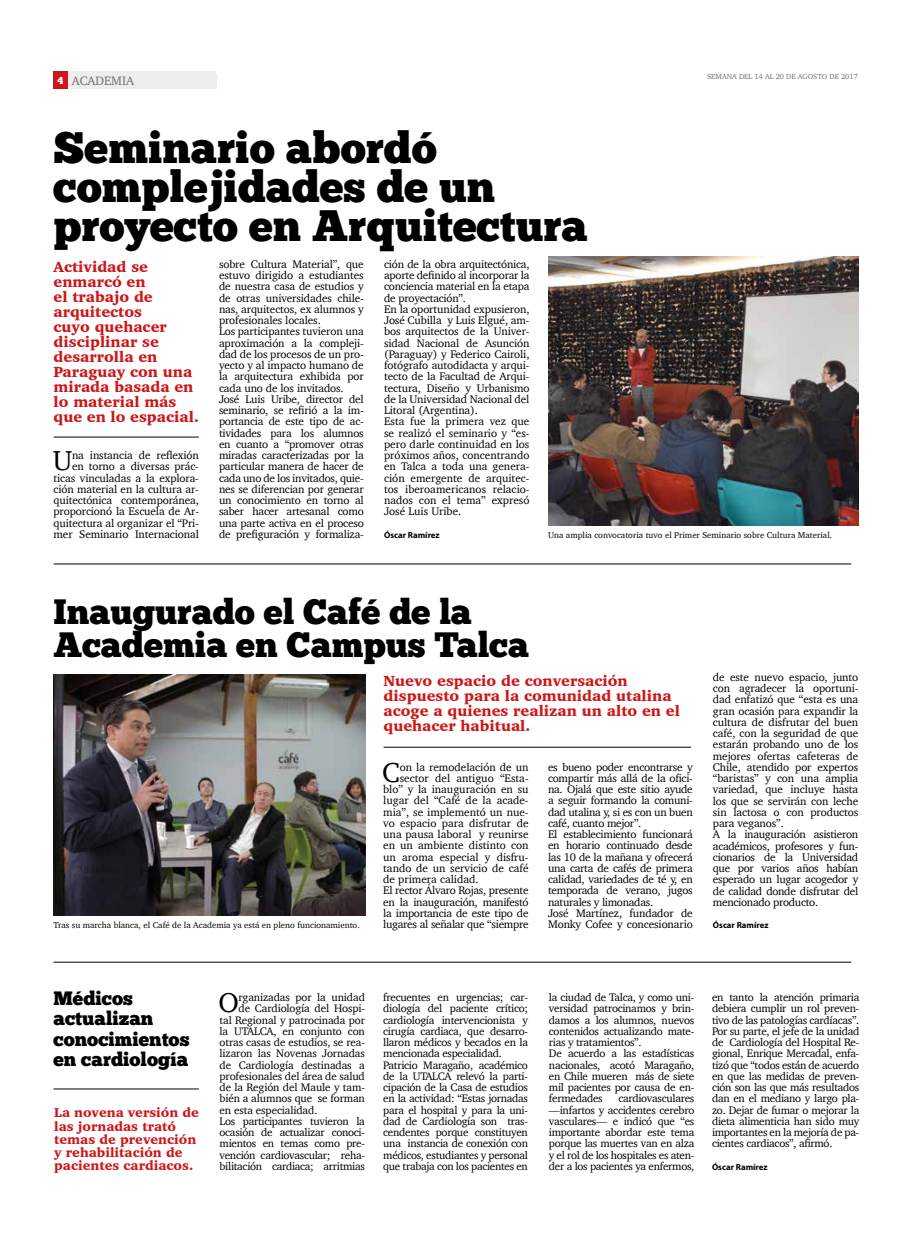
<style>
.page{position:relative;width:904px;height:1241px;background:#fff}
.page>*{position:absolute;margin:0;border:0;box-sizing:border-box;transform-origin:0 0}
.t1{font:43.75px/38.8px "Chunk Five Ex";color:#000}
.t2{font:35px/33.8px "Chunk Five Ex";color:#000}
.t3{font:28px "Charter";color:#000}
.t4{font:27.88px "Charter";color:#000}
.t5{font:19.25px/20.5px "Chunk Five Ex";color:#000}
.t6{font:900 15px/15px "Charter";color:#cd171a}
.t7{font:900 13.12px/13.1px "Charter";color:#cd171a}
.t8{font:12.5px "Charter";color:#706f6f}
.t9{font:11.25px/11.2px "Charter";letter-spacing:-.01em;color:#000}
.t10{font:11.12px/11.2px "Charter";letter-spacing:-.025em;color:#000}
.t11{font:8.75px "Charter";color:#000}
.t12{font:700 8.75px "Myriad Pro";color:#000}
.t13{font:7.5px "Charter";color:#706f6f}
.s1{font-family:"Chunk Five Ex";font-size:10px;color:#fff}
</style>
<div class="page">
<div style="left:53px;top:71px;width:15px;height:15px;background:#cd171a"></div>
<div style="left:69px;top:71px;width:147px;height:15px;background:#ededed"></div>
<div style="left:53px;top:75px;width:15px;height:14px;background:#cd171a"></div>
<div style="left:69px;top:75px;width:147px;height:14px;background:#ededed"></div>
<hr style="left:54px;top:437px;width:145px;height:1px;background:#000">
<hr style="left:54px;top:1088px;width:145px;height:1px;background:#000">
<hr style="left:54px;top:563px;width:797px;height:1px;background:#000">
<hr style="left:54px;top:961px;width:797px;height:1px;background:#000">
<img style="left:548px;top:257px;width:310px;height:268px">
<img style="left:54px;top:674px;width:312px;height:240px">
<hr style="left:383px;top:746px;width:308px;height:1px;background:#000">
<p class="t8" style="left:57px;top:70px;width:78px"><span class="s1">4</span> ACADEMIA</p>
<h1 class="t1" style="left:54px;top:127px;width:536px">Seminario abordó complejidades de un proyecto en Arquitectura</h1>
<p class="t13" style="left:707px;top:70px;width:152px">SEMANA DEL 14 AL 20 DE AGOSTO DE 2017</p>
<h3 class="t6" style="left:54px;top:258px;width:147px">Actividad se enmarcó en<br>el trabajo de arquitectos<br>cuyo quehacer disciplinar se desarrolla en<br>Paraguay con una mirada basada en lo material más que en lo espacial.</h3>
<p class="t9" style="left:54px;top:449px;width:147px;text-align:right">na instancia de reflexión<br>en torno a diversas prác&shy;ticas vinculadas a la explora&shy;ción material en la cultura ar&shy;quitectónica contemporánea, proporcionó la Escuela de Ar&shy;quitectura al organizar el “Pri&shy;mer Seminario Internacional</p>
<h3 class="t3" style="left:53px;top:436px;width:21px">U</h3>
<p class="t9" style="left:219px;top:258px;width:146px">sobre Cultura Material”, que estuvo dirigido a estudiantes de nuestra casa de estudios y de otras universidades chile&shy;nas, arquitectos, ex alumnos y profesionales locales.<br>Los participantes tuvieron una aproximación a la compleji&shy;dad de los procesos de un pro&shy;yecto y al impacto humano de la arquitectura exhibida por cada uno de los invitados.<br>José Luis Uribe, director del seminario, se refirió a la im&shy;portancia de este tipo de ac&shy;tividades para los alumnos en cuanto a “promover otras miradas caracterizadas por la particular manera de hacer de cada uno de los invitados, quie&shy;nes se diferencian por generar un conocimiento en torno al saber hacer artesanal como una parte activa en el proceso de prefiguración y formaliza-</p>
<p class="t9" style="left:384px;top:258px;width:147px">ción de la obra arquitectónica, aporte definido al incorporar la conciencia material en la etapa de proyectación”.<br>En la oportunidad expusieron,<br>José Cubilla y Luis Elgué, am&shy;bos arquitectos de la Univer&shy;sidad Nacional de Asunción (Paraguay) y Federico Cairoli, fotógrafo autodidacta y arqui&shy;tecto de la Facultad de Arqui&shy;tectura, Diseño y Urbanismo de la Universidad Nacional del<br>Litoral (Argentina).<br>Esta fue la primera vez que se realizó el seminario y “es&shy;pero darle continuidad en los próximos años, concentrando en Talca a toda una genera&shy;ción emergente de arquitec&shy;tos iberoamericanos relacio&shy;nados con el tema” expresó<br>José Luis Uribe.</p>
<p class="t12" style="left:384px;top:529px;width:57px">Óscar Ramírez</p>
<p class="t11" style="left:548px;top:527px;width:286px">Una amplia convocatoria tuvo el Primer Seminario sobre Cultura Material.</p>
<h2 class="t2" style="left:54px;top:593px;width:477px">Inaugurado el Café de la<br>Academia en Campus Talca</h2>
<p class="t11" style="left:54px;top:917px;width:308px">Tras su marcha blanca, el Café de la Academia ya está en pleno funcionamiento.</p>
<h3 class="t6" style="left:383px;top:673px;width:298px">Nuevo espacio de conversación dispuesto para la comunidad utalina acoge a quienes realizan un alto en el quehacer habitual.</h3>
<h3 class="t3" style="left:382px;top:748px;width:19px">C</h3>
<p class="t9" style="left:400px;top:761px;width:130px">on la remodelación de un</p>
<p class="t9" style="left:400px;top:772px;width:130px">sector del antiguo “Esta-</p>
<p class="t9" style="left:383px;top:783px;width:147px">blo” y la inauguración en su</p>
<p class="t9" style="left:383px;top:794px;width:147px">lugar del “Café de la acade-</p>
<p class="t9" style="left:383px;top:806px;width:147px">mia”, se implementó un nue-</p>
<p class="t9" style="left:383px;top:817px;width:147px">vo espacio para disfrutar de</p>
<p class="t9" style="left:383px;top:828px;width:147px">una pausa laboral y reunirse</p>
<p class="t9" style="left:383px;top:839px;width:147px">en un ambiente distinto con</p>
<p class="t9" style="left:383px;top:851px;width:147px">un aroma especial y disfru-</p>
<p class="t9" style="left:383px;top:862px;width:147px">tando de un servicio de café</p>
<p class="t9" style="left:383px;top:873px;width:97px">de primera calidad.</p>
<p class="t9" style="left:383px;top:884px;width:147px">El rector Álvaro Rojas, presente</p>
<p class="t9" style="left:383px;top:896px;width:147px">en la inauguración, manifestó</p>
<p class="t9" style="left:383px;top:907px;width:147px">la importancia de este tipo de</p>
<p class="t9" style="left:383px;top:918px;width:147px">lugares al señalar que “siempre</p>
<p class="t9" style="left:548px;top:761px;width:146px">es bueno poder encontrarse y compartir más allá de la ofici&shy;na. Ojalá que este sitio ayude a seguir formando la comuni&shy;dad utalina y, si es con un buen café, cuanto mejor”.<br>El establecimiento funcionará en horario continuado desde las 10 de la mañana y ofrecerá una carta de cafés de primera calidad, variedades de té y, en temporada de verano, jugos naturales y limonadas.<br>José Martínez, fundador de<br>Monky Cofee y concesionario</p>
<p class="t9" style="left:713px;top:671px;width:147px">de este nuevo espacio, junto con agradecer la oportuni&shy;dad enfatizó que “esta es una gran ocasión para expandir la cultura de disfrutar del buen café, con la seguridad de que estarán probando uno de los mejores ofertas cafeteras de<br>Chile, atendido por expertos “baristas” y con una amplia variedad, que incluye hasta los que se servirán con leche sin lactosa o con productos para veganos”.<br>A la inauguración asistieron académicos, profesores y fun&shy;cionarios de la Universidad que por varios años habían esperado un lugar acogedor y de calidad donde disfrutar del mencionado producto.</p>
<p class="t12" style="left:713px;top:919px;width:57px">Óscar Ramírez</p>
<h3 class="t5" style="left:54px;top:987px;width:137px">Médicos actualizan conocimientos en cardiología</h3>
<h3 class="t4" style="left:218px;top:978px;width:22px">O</h3>
<p class="t10" style="left:238px;top:991px;width:128px">rganizadas por la unidad</p>
<p class="t10" style="left:238px;top:1002px;width:128px">de Cardiología del Hospi-</p>
<p class="t10" style="left:219px;top:1013px;width:147px">tal Regional y patrocinada por</p>
<p class="t10" style="left:219px;top:1025px;width:147px">la UTALCA, en conjunto con</p>
<p class="t10" style="left:219px;top:1036px;width:147px">otras casas de estudios, se rea-</p>
<p class="t10" style="left:219px;top:1047px;width:147px">lizaron las Novenas Jornadas</p>
<p class="t10" style="left:219px;top:1058px;width:147px">de Cardiología destinadas a</p>
<p class="t10" style="left:219px;top:1070px;width:147px">profesionales del área de salud</p>
<p class="t10" style="left:219px;top:1081px;width:147px">de la Región del Maule y tam-</p>
<p class="t10" style="left:219px;top:1092px;width:147px">bién a alumnos que se forman</p>
<p class="t10" style="left:219px;top:1103px;width:99px">en esta especialidad.</p>
<p class="t10" style="left:219px;top:1115px;width:147px">Los participantes tuvieron la</p>
<p class="t10" style="left:219px;top:1126px;width:147px">ocasión de actualizar conoci-</p>
<p class="t10" style="left:219px;top:1137px;width:147px">mientos en temas como pre-</p>
<p class="t10" style="left:219px;top:1148px;width:147px">vención cardiovascular; reha-</p>
<p class="t10" style="left:219px;top:1160px;width:147px">bilitación cardiaca; arritmias</p>
<p class="t7" style="left:54px;top:1105px;width:146px">La novena versión de las jornadas trató temas de prevención y rehabilitación de pacientes cardiacos.</p>
<p class="t10" style="left:383px;top:991px;width:146px">frecuentes en urgencias; car&shy;diología del paciente crítico; cardiología intervencionista y cirugía cardiaca, que desarro&shy;llaron médicos y becados en la mencionada especialidad.<br>Patricio Maragaño, académico de la UTALCA relevó la parti&shy;cipación de la Casa de estudios en la actividad: “Estas jornadas para el hospital y para la uni&shy;dad de Cardiología son tras&shy;cendentes porque constituyen una instancia de conexión con médicos, estudiantes y personal que trabaja con los pacientes en</p>
<p class="t10" style="left:549px;top:991px;width:147px">la ciudad de Talca, y como uni&shy;versidad patrocinamos y brin&shy;damos a los alumnos, nuevos contenidos actualizando mate&shy;rias y tratamientos”.<br>De acuerdo a las estadísticas nacionales, acotó Maragaño, en Chile mueren más de siete mil pacientes por causa de en&shy;fermedades</p>
<p class="t10" style="left:549px;top:1092px;width:147px;text-align:justify;text-indent:69px">cardiovasculares —infartos y accidentes cerebro vasculares— e indicó que “es importante abordar este tema porque las muertes van en alza y el rol de los hospitales es aten&shy;der a los pacientes ya enfermos,</p>
<p class="t10" style="left:712px;top:991px;width:149px;text-align:justify">en tanto la atención primaria debiera cumplir un rol preven&shy;tivo de las patologías cardíacas”.<br>Por su parte, el jefe de la unidad de Cardiología del Hospital Re&shy;gional, Enrique Mercadal, enfa&shy;tizó que “todos están de acuerdo en que las medidas de preven&shy;ción son las que más resultados dan en el mediano y largo pla&shy;zo. Dejar de fumar o mejorar la dieta alimenticia han sido muy importantes en la mejoría de pa&shy;cientes cardiacos”, afirmó.</p>
<p class="t12" style="left:712px;top:1161px;width:57px">Óscar Ramírez</p>
</div>
